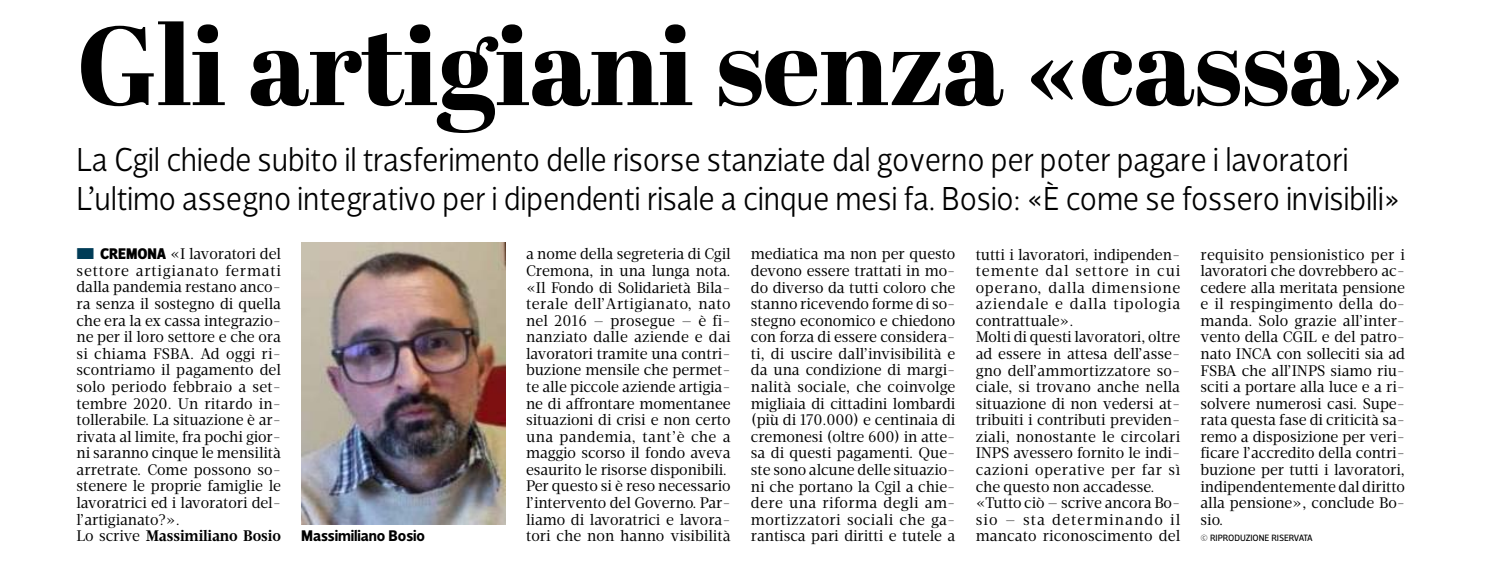
<style>
.page{position:relative;width:1489px;height:567px;background:#fff}
.page>*{position:absolute;margin:0;border:0;box-sizing:border-box;transform-origin:0 0}
.t1{font:800 111.5px "Abril Display";letter-spacing:-.005em;color:#000}
.t2{font:300 33.75px/39px "Velino Sans";letter-spacing:-.005em;color:#000;scale:.94 1}
.t3{font:15.75px/16.5px "Velino Text";color:#000;scale:.95 1}
.t4{font:700 15.75px "Velino Sans";letter-spacing:-.01em;color:#000}
.t5{font:9.25px "Velino Sans";letter-spacing:-.01em;color:#000}
.s1{color:#003c57}
.s2{font-family:"Velino Sans";font-weight:900}
.s3{font-weight:700}
</style>
<div class="page">
<img style="left:301px;top:243px;width:205px;height:281px">
<p class="t1" style="left:76px;top:-12px;width:1328px">Gli artigiani senza «cassa»</p>
<p class="t2" style="left:76px;top:140px;width:1409px">La Cgil chiede subito il trasferimento delle risorse stanziate dal governo per poter pagare i lavoratori<br>L’ultimo assegno integrativo per i dipendenti risale a cinque mesi fa. Bosio: «È come se fossero invisibili»</p>
<p class="t3" style="left:76px;top:246px;width:217px"><span class="s1">■</span> <span class="s2">CREMONA</span> «I lavoratori del settore artigianato fermati dalla pandemia restano anco&shy;ra senza il sostegno di quella che era la ex cassa integrazio&shy;ne per il loro settore e che ora si chiama FSBA. Ad oggi ri&shy;scontriamo il pagamento del solo periodo febbraio a set&shy;tembre 2020. Un ritardo in&shy;tollerabile. La situazione è ar&shy;rivata al limite, fra pochi gior&shy;ni saranno cinque le mensilità arretrate. Come possono so&shy;stenere le proprie famiglie le lavoratrici ed i lavoratori del&shy;l’ar t igianat o ? » .<br>Lo scrive <span class="s3">Massimiliano Bosio</span></p>
<p class="t3" style="left:526px;top:246px;width:217px">a nome della segreteria di Cgil<br>Cremona, in una lunga nota. «Il Fondo di Solidarietà Bila&shy;terale dell’Artigianato, nato nel 2016 — prosegue — è fi&shy;nanziato dalle aziende e dai lavoratori tramite una contri&shy;buzione mensile che permet&shy;te alle piccole aziende artigia&shy;ne di affrontare momentanee situazioni di crisi e non certo una pandemia, tant’è che a maggio scorso il fondo aveva esaurito le risorse disponibili.<br>Per questo si è reso necessario l’intervento del Governo. Par&shy;liamo di lavoratrici e lavora&shy;tori che non hanno visibilità</p>
<p class="t3" style="left:751px;top:246px;width:217px;text-align:justify">mediatica ma non per questo devono essere trattati in mo&shy;do diverso da tutti coloro che stanno ricevendo forme di so&shy;stegno economico e chiedono con forza di essere considera&shy;ti, di uscire dall’invisibilità e da una condizione di margi&shy;nalità sociale, che coinvolge migliaia di cittadini lombardi (più di 170.000) e centinaia di cremonesi (oltre 600) in atte&shy;sa di questi pagamenti. Que&shy;ste sono alcune delle situazio&shy;ni che portano la Cgil a chie&shy;dere una riforma degli am&shy;mortizzatori sociali che ga&shy;rantisca pari diritti e tutele a</p>
<p class="t3" style="left:975px;top:246px;width:217px">tutti i lavoratori, indipenden&shy;temente dal settore in cui operano, dalla dimensione aziendale e dalla tipologia cont r at t u ale» .<br>Molti di questi lavoratori, oltre ad essere in attesa dell’as se&shy;gno dell’ammortizzatore so&shy;ciale, si trovano anche nella situazione di non vedersi at&shy;tribuiti i contributi previden&shy;ziali, nonostante le circolari<br>INPS avessero fornito le indi&shy;cazioni operative per far sì che questo non accadesse. «Tutto ciò — scrive ancora Bo&shy;sio — sta determinando il mancato riconoscimento del</p>
<p class="t3" style="left:1200px;top:246px;width:217px;text-align:justify">requisito pensionistico per i lavoratori che dovrebbero ac&shy;cedere alla meritata pensione e il respingimento della do&shy;manda. Solo grazie all’int er&shy;vento della CGIL e del patro&shy;nato INCA con solleciti sia ad FSBA che all’INPS siamo riu&shy;sciti a portare alla luce e a ri&shy;solvere numerosi casi. Supe&shy;rata questa fase di criticità sa&shy;remo a disposizione per veri&shy;ficare l’accredito della contri&shy;buzione per tutti i lavoratori, indipendentemente dal diritto alla pensione», conclude Bo&shy;s io.</p>
<p class="t4" style="left:301px;top:526px;width:125px">Massimiliano Bosio</p>
<p class="t5" style="left:1200px;top:532px;width:114px">© RIPRODUZIONE RISERVATA</p>
</div>
